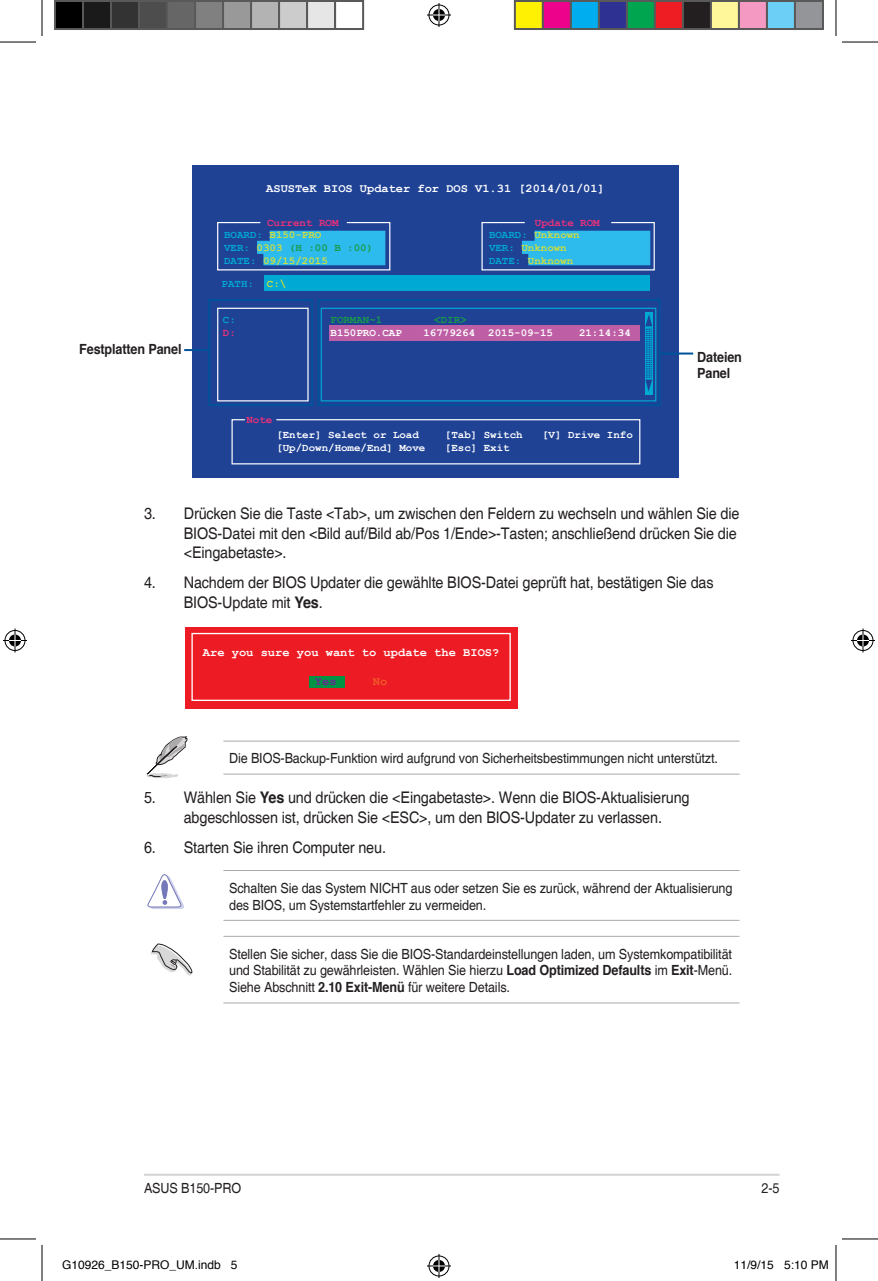
<style>
.page{position:relative;width:878px;height:1281px;background:#fff}
.page>*{position:absolute;margin:0;border:0;box-sizing:border-box;transform-origin:0 0}
.MB_List{font:16px/19.2px "Helvetica";letter-spacing:-.01em;color:#231f20;scale:.9 1}
.MB_Message{font:14px/16.8px "Helvetica";letter-spacing:-.01em;color:#231f20;scale:.9 1}
.MB_Figure_Label{font:700 14px/16.8px "Helvetica";letter-spacing:-.01em;color:#231f20;scale:.9 1}
.t1{font:700 12px "Courier New";color:#fff}
.t2{font:12px "Helvetica";color:#000}
.t3{font:700 12px "Courier New";color:#662d91}
.t4{font:700 12px "Courier New";color:#f15a29}
.t5{font:700 10.8px "Courier New";color:#fff}
.t6{font:700 10.8px/12.8px "Courier New";color:#d0de3d}
.t7{font:700 10.8px "Courier New";color:#189c48}
.t8{font:700 10.8px/13px "Courier New";color:#00a8d4}
.t9{font:700 10.8px "Courier New";color:#ee307a}
.s1{color:#ee307a}
.s2{color:#00a8d4}
.s3{color:#189c48}
.s4{color:#d0de3d}
.s5{font-weight:700}
</style>
<div class="page">
<div style="left:193px;top:165px;width:486px;height:313px;background:#1f4295"></div>
<svg style="left:217px;top:222px;width:174px;height:49px"></svg>
<svg style="left:481px;top:222px;width:174px;height:49px"></svg>
<div style="left:264px;top:276px;width:386px;height:15px;background:#00a8d4"></div>
<div style="left:217px;top:308px;width:91px;height:93px;border:1px solid #fff"></div>
<div style="left:321px;top:308px;width:335px;height:93px;border:1px solid #00a8d4"></div>
<div style="left:329px;top:325px;width:311px;height:16px;background:#be5fa5"></div>
<div style="left:645px;top:312px;width:7px;height:83px;background:#00a8d4"></div>
<svg style="left:645px;top:315px;width:7px;height:76px"></svg>
<svg style="left:231px;top:419px;width:410px;height:46px"></svg>
<div style="left:208px;top:299px;width:105px;height:107px;border:2px solid #00539b"></div>
<hr style="left:184px;top:349px;width:24px;height:2px;background:#00539b">
<div style="left:317px;top:299px;width:343px;height:107px;border:2px solid #00539b"></div>
<hr style="left:660px;top:352px;width:33px;height:2px;background:#00539b">
<div style="left:185px;top:627px;width:332px;height:82px;background:#ed1c24"></div>
<div style="left:191px;top:632px;width:320px;height:69px;border:1px solid #fff"></div>
<div style="left:309px;top:675px;width:35px;height:12px;background:#009444"></div>
<hr style="left:223px;top:740px;width:516px;height:1px;background:#a7a9ac">
<hr style="left:223px;top:773px;width:516px;height:1px;background:#a7a9ac">
<hr style="left:223px;top:869px;width:516px;height:1px;background:#a7a9ac">
<hr style="left:223px;top:919px;width:516px;height:1px;background:#a7a9ac">
<hr style="left:223px;top:935px;width:516px;height:1px;background:#a7a9ac">
<hr style="left:223px;top:1002px;width:516px;height:1px;background:#a7a9ac">
<svg style="left:146px;top:736px;width:41px;height:42px"></svg>
<svg style="left:147px;top:874px;width:37px;height:34px"></svg>
<svg style="left:150px;top:943px;width:43px;height:32px"></svg>
<hr style="left:144px;top:1173px;width:635px;height:2px;background:#d1d3d4">
<hr style="left:0;top:42px;width:36px;height:1px;background:#000">
<hr style="left:842px;top:42px;width:36px;height:1px;background:#000">
<hr style="left:0;top:1238px;width:36px;height:1px;background:#000">
<hr style="left:842px;top:1238px;width:36px;height:1px;background:#000">
<hr style="left:42px;top:0;width:1px;height:36px;background:#000">
<hr style="left:42px;top:1244px;width:1px;height:36px;background:#000">
<hr style="left:835px;top:0;width:1px;height:36px;background:#000">
<hr style="left:835px;top:1244px;width:1px;height:36px;background:#000">
<svg style="left:427px;top:3px;width:24px;height:24px"></svg>
<svg style="left:427px;top:1254px;width:24px;height:23px"></svg>
<svg style="left:3px;top:628px;width:24px;height:24px"></svg>
<svg style="left:851px;top:628px;width:24px;height:24px"></svg>
<div style="left:55px;top:1px;width:28px;height:28px;background:#000"></div>
<div style="left:54px;top:0;width:30px;height:30px;border:2px solid #595959"></div>
<div style="left:83px;top:1px;width:28px;height:28px;background:#1a1a1a"></div>
<div style="left:82px;top:0;width:30px;height:30px;border:2px solid #595959"></div>
<div style="left:111px;top:1px;width:28px;height:28px;background:#333"></div>
<div style="left:110px;top:0;width:30px;height:30px;border:2px solid #595959"></div>
<div style="left:139px;top:1px;width:28px;height:28px;background:#4d4d4d"></div>
<div style="left:138px;top:0;width:30px;height:30px;border:2px solid #595959"></div>
<div style="left:167px;top:1px;width:28px;height:28px;background:#666"></div>
<div style="left:166px;top:0;width:30px;height:30px;border:2px solid #595959"></div>
<div style="left:195px;top:1px;width:28px;height:28px;background:#808080"></div>
<div style="left:194px;top:0;width:30px;height:30px;border:2px solid #595959"></div>
<div style="left:223px;top:1px;width:28px;height:28px;background:#999"></div>
<div style="left:222px;top:0;width:30px;height:30px;border:2px solid #595959"></div>
<div style="left:251px;top:1px;width:28px;height:28px;background:#b3b3b3"></div>
<div style="left:250px;top:0;width:30px;height:30px;border:2px solid #595959"></div>
<div style="left:279px;top:1px;width:28px;height:28px;background:#ccc"></div>
<div style="left:278px;top:0;width:30px;height:30px;border:2px solid #595959"></div>
<div style="left:307px;top:1px;width:28px;height:28px;background:#e6e6e6"></div>
<div style="left:306px;top:0;width:30px;height:30px;border:2px solid #595959"></div>
<div style="left:334px;top:0;width:30px;height:30px;border:2px solid #595959"></div>
<div style="left:515px;top:1px;width:28px;height:28px;background:#fff101"></div>
<div style="left:514px;top:0;width:30px;height:30px;border:2px solid #595959"></div>
<div style="left:543px;top:1px;width:28px;height:28px;background:#ed028c"></div>
<div style="left:542px;top:0;width:30px;height:30px;border:2px solid #595959"></div>
<div style="left:571px;top:1px;width:28px;height:28px;background:#00aeef"></div>
<div style="left:570px;top:0;width:30px;height:30px;border:2px solid #595959"></div>
<div style="left:599px;top:1px;width:28px;height:28px;background:#2e3092"></div>
<div style="left:598px;top:0;width:30px;height:30px;border:2px solid #595959"></div>
<div style="left:627px;top:1px;width:28px;height:28px;background:#00a54f"></div>
<div style="left:626px;top:0;width:30px;height:30px;border:2px solid #595959"></div>
<div style="left:655px;top:1px;width:28px;height:28px;background:#ee1d23"></div>
<div style="left:654px;top:0;width:30px;height:30px;border:2px solid #595959"></div>
<div style="left:683px;top:1px;width:28px;height:28px;background:#231f20"></div>
<div style="left:682px;top:0;width:30px;height:30px;border:2px solid #595959"></div>
<div style="left:711px;top:1px;width:28px;height:28px;background:#fff79a"></div>
<div style="left:710px;top:0;width:30px;height:30px;border:2px solid #595959"></div>
<div style="left:739px;top:1px;width:28px;height:28px;background:#f499c2"></div>
<div style="left:738px;top:0;width:30px;height:30px;border:2px solid #595959"></div>
<div style="left:767px;top:1px;width:28px;height:28px;background:#6bcff6"></div>
<div style="left:766px;top:0;width:30px;height:30px;border:2px solid #595959"></div>
<div style="left:795px;top:1px;width:28px;height:28px;background:#939598"></div>
<div style="left:794px;top:0;width:30px;height:30px;border:2px solid #595959"></div>
<p class="MB_Figure_Label" style="left:79px;top:341px;width:115px">Festplatten Panel</p>
<p class="t1" style="left:266px;top:181px;width:340px">ASUSTeK BIOS Updater for DOS V1.31 [2014/01/01]</p>
<p class="t6" style="left:224px;top:215px;width:151px;text-indent:43px"><span class="s1">Current ROM<br></span><span class="s2">BOARD:</span> B150-PRO<br><span class="s2">VER:</span> 0303 <span class="s3">(H :00 B :00)<br></span><span class="s2">DATE:</span> 09/15/2015</p>
<p class="t6" style="left:489px;top:215px;width:112px;text-indent:46px"><span class="s1">Update ROM<br></span><span class="s2">BOARD:</span> Unknown<br><span class="s2">VER:</span> Unknown<br><span class="s2">DATE:</span> Unknown</p>
<p class="t8" style="left:222px;top:276px;width:66px">PATH: <span class="s4">C:\</span></p>
<p class="t8" style="left:223px;top:313px;width:14px">C:<br><span class="s1">D:</span></p>
<p class="t7" style="left:330px;top:313px;width:53px">FORMAN~1</p>
<p class="t7" style="left:434px;top:313px;width:34px">&lt;DIR&gt;</p>
<p class="t5" style="left:330px;top:326px;width:73px">B150PRO.CAP</p>
<p class="t5" style="left:423px;top:326px;width:131px">16779264 2015-09-15</p>
<p class="t5" style="left:579px;top:326px;width:53px">21:14:34</p>
<p class="t9" style="left:246px;top:412px;width:27px">Note</p>
<p class="t5" style="left:276px;top:427px;width:144px">[Enter] Select or Load</p>
<p class="t5" style="left:445px;top:427px;width:79px">[Tab] Switch</p>
<p class="t5" style="left:542px;top:427px;width:92px">[V] Drive Info</p>
<p class="t5" style="left:276px;top:440px;width:151px">[Up/Down/Home/End] Move</p>
<p class="t5" style="left:445px;top:440px;width:66px">[Esc] Exit</p>
<p class="MB_Figure_Label" style="left:697px;top:348px;width:51px">Dateien<br>Panel</p>
<p class="MB_List" style="left:184px;top:504px;width:619px;text-indent:-40px">3. Drücken Sie die Taste &lt;Tab&gt;, um zwischen den Feldern zu wechseln und wählen Sie die<br>BIOS-Datei mit den &lt;Bild auf/Bild ab/Pos 1/Ende&gt;-Tasten; anschließend drücken Sie die &lt;Eingabetaste&gt;.</p>
<p class="MB_List" style="left:184px;top:573px;width:590px;text-indent:-40px">4. Nachdem der BIOS Updater die gewählte BIOS-Datei geprüft hat, bestätigen Sie das<br>BIOS-Update mit <span class="s5">Yes</span>.</p>
<p class="t1" style="left:203px;top:644px;width:298px">Are you sure you want to update the BIOS?</p>
<p class="t3" style="left:315px;top:673px;width:23px">Yes</p>
<p class="t4" style="left:373px;top:673px;width:16px">No</p>
<p class="MB_Message" style="left:229px;top:750px;width:545px">Die BIOS-Backup-Funktion wird aufgrund von Sicherheitsbestimmungen nicht unterstützt.</p>
<p class="MB_List" style="left:184px;top:788px;width:563px;text-indent:-40px">5. Wählen Sie <span class="s5">Yes</span> und drücken die &lt;Eingabetaste&gt;. Wenn die BIOS-Aktualisierung abgeschlossen ist, drücken Sie &lt;ESC&gt;, um den BIOS-Updater zu verlassen.</p>
<p class="MB_List" style="left:144px;top:838px;width:270px">6. Starten Sie ihren Computer neu.</p>
<p class="MB_Message" style="left:229px;top:879px;width:561px">Schalten Sie das System NICHT aus oder setzen Sie es zurück, während der Aktualisierung des BIOS, um Systemstartfehler zu vermeiden.</p>
<p class="MB_Message" style="left:229px;top:945px;width:560px;text-align:justify">Stellen Sie sicher, dass Sie die BIOS-Standardeinstellungen laden, um Systemkompatibilität und Stabilität zu gewährleisten. Wählen Sie hierzu <span class="s5">Load Optimized Defaults</span> im <span class="s5">Exit</span>-Menü.<br>Siehe Abschnitt <span class="s5">2.10 Exit-Menü</span> für weitere Details.</p>
<p class="MB_Message" style="left:144px;top:1179px;width:110px">ASUS B150-PRO</p>
<p class="MB_Message" style="left:761px;top:1179px;width:21px">2-5</p>
<p class="t2" style="left:62px;top:1255px;width:177px">G10926_B150-PRO_UM.indb 5</p>
<p class="t2" style="left:734px;top:1255px;width:96px">11/9/15 5:10 PM</p>
</div>
